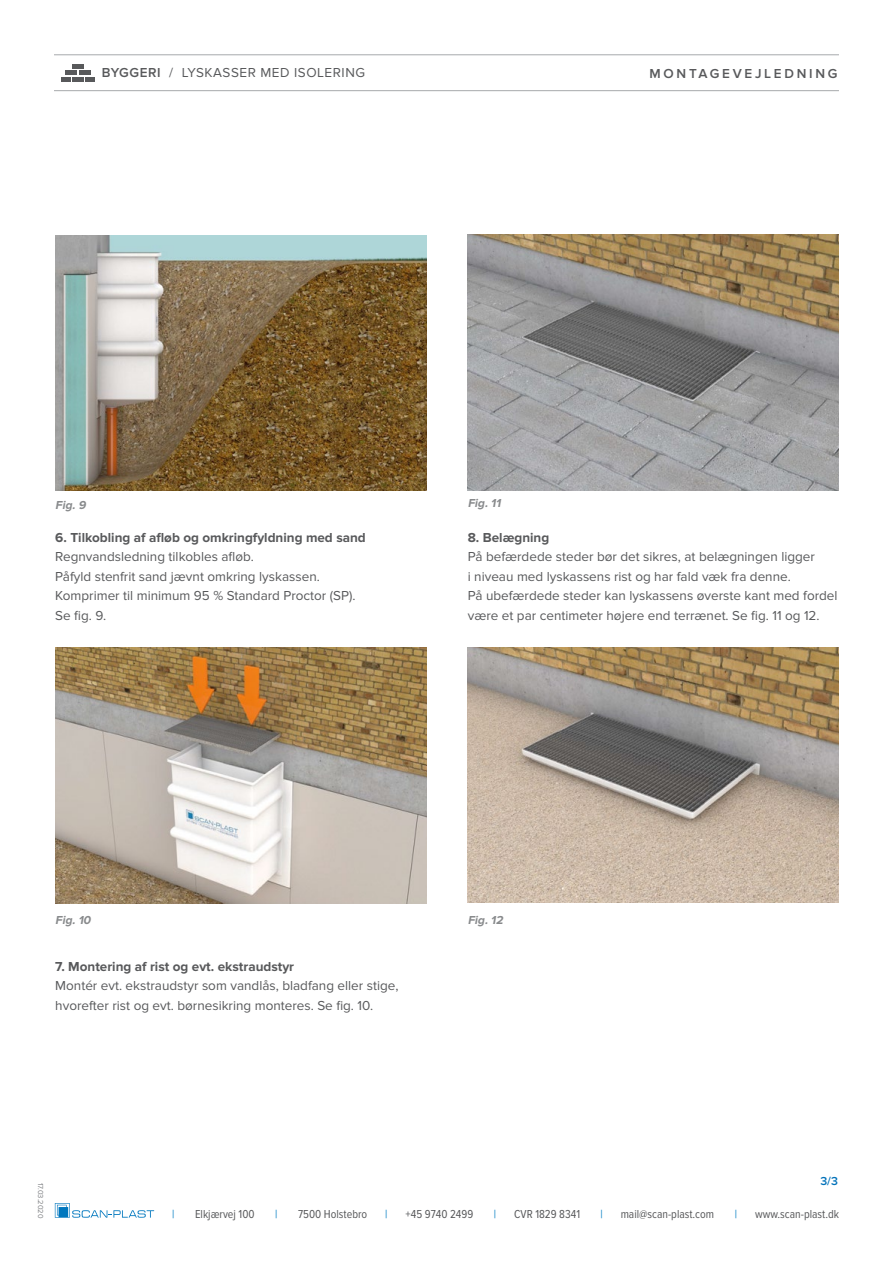
<style>
.page{position:relative;width:893px;height:1263px;background:#fff}
.page>*{position:absolute;margin:0;border:0;box-sizing:border-box;transform-origin:0 0}
.t1{font:13.5px/19.5px "Proxima Nova";color:#58595b}
.t2{font:700 13.5px "Proxima Nova";color:#58595b}
.t3{font:13.5px "Proxima Nova";letter-spacing:.04em;color:#58595b}
.t4{font:600 13.5px "Proxima Nova";letter-spacing:.2em;color:#58595b}
.t5{font:12px "Proxima Nova Cond";color:#58595b}
.t6{font:italic 700 12px "Proxima Nova";color:#888a8c}
.t7{font:12px "Proxima Nova Cond";color:#007dc3}
.t8{font:600 12px "Proxima Nova";color:#0071b9}
.t9{font:7.5px "Proxima Nova";color:#808285}
.s1{font-weight:600}
</style>
<div class="page">
<svg style="left:55px;top:1203px;width:99px;height:15px"></svg>
<hr style="left:54px;top:55px;width:785px;height:1px;background:#a7a9ac">
<hr style="left:54px;top:90px;width:785px;height:1px;background:#a7a9ac">
<div style="left:72px;top:64px;width:12px;height:5px;background:#58595b"></div>
<div style="left:65px;top:70px;width:12px;height:5px;background:#58595b"></div>
<div style="left:79px;top:70px;width:11px;height:5px;background:#58595b"></div>
<div style="left:72px;top:77px;width:12px;height:5px;background:#58595b"></div>
<div style="left:61px;top:77px;width:9px;height:5px;background:#58595b"></div>
<div style="left:85px;top:77px;width:10px;height:5px;background:#58595b"></div>
<img style="left:55px;top:235px;width:371px;height:255px">
<img style="left:55px;top:648px;width:371px;height:255px">
<img style="left:468px;top:235px;width:371px;height:255px">
<img style="left:468px;top:647px;width:371px;height:255px">
<p class="t3" style="left:102px;top:65px;width:265px"><span class="s1">BYGGERI</span> / LYSKASSER MED ISOLERING</p>
<p class="t4" style="left:650px;top:66px;width:189px">MONTAGEVEJLEDNING</p>
<p class="t6" style="left:55px;top:498px;width:34px">Fig.9</p>
<p class="t2" style="left:55px;top:529px;width:312px">6. Tilkobling af afløb og omkringfyldning med sand</p>
<p class="t1" style="left:55px;top:547px;width:302px">Regnvandsledning tilkobles afløb.<br>Påfyld stenfrit sand jævnt omkring lyskassen.<br>Komprimer til minimum 95 % Standard Proctor (SP).<br>Se fig. 9.</p>
<p class="t6" style="left:468px;top:496px;width:37px">Fig.11</p>
<p class="t2" style="left:468px;top:529px;width:83px">8. Belægning</p>
<p class="t1" style="left:468px;top:547px;width:371px">På befærdede steder bør det sikres, at belægningen ligger<br>i niveau med lyskassens rist og har fald væk fra denne.<br>På ubefærdede steder kan lyskassens øverste kant med fordel være et par centimeter højere end terrænet. Se fig. 11 og 12.</p>
<p class="t6" style="left:55px;top:913px;width:39px">Fig.10</p>
<p class="t2" style="left:55px;top:958px;width:240px">7. Montering af rist og evt. ekstraudstyr</p>
<p class="t1" style="left:55px;top:976px;width:345px">Montér evt. ekstraudstyr som vandlås, bladfang eller stige, hvorefter rist og evt. børnesikring monteres. Se fig. 10.</p>
<p class="t6" style="left:468px;top:913px;width:39px">Fig.12</p>
<p class="t9" style="left:45px;top:1183px;width:37px;rotate:90deg">17.03.2020</p>
<p class="t8" style="left:820px;top:1174px;width:19px">3/3</p>
<p class="t7" style="left:172px;top:1208px;width:4px">|</p>
<p class="t5" style="left:195px;top:1208px;width:61px">Elkjærvej 100</p>
<p class="t7" style="left:275px;top:1208px;width:4px">|</p>
<p class="t5" style="left:298px;top:1208px;width:71px">7500 Holstebro</p>
<p class="t7" style="left:385px;top:1208px;width:4px">|</p>
<p class="t5" style="left:406px;top:1208px;width:69px">+45 9740 2499</p>
<p class="t7" style="left:494px;top:1208px;width:4px">|</p>
<p class="t5" style="left:514px;top:1208px;width:67px">CVR 1829 8341</p>
<p class="t7" style="left:600px;top:1208px;width:4px">|</p>
<p class="t5" style="left:621px;top:1208px;width:95px">mail@scan-plast.com</p>
<p class="t7" style="left:735px;top:1208px;width:4px">|</p>
<p class="t5" style="left:755px;top:1208px;width:86px">www.scan-plast.dk</p>
</div>
